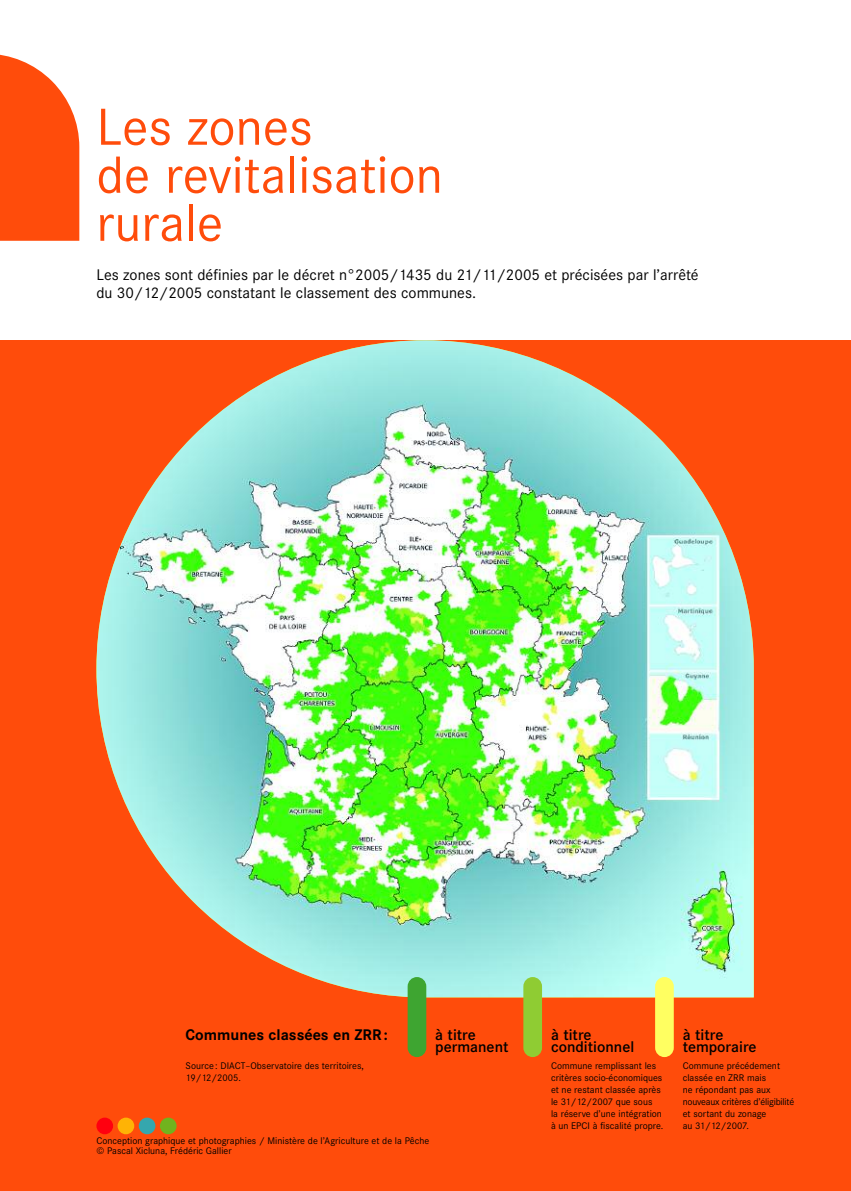
<style>
.page{position:relative;width:851px;height:1191px;background:#fff}
.page>*{position:absolute;margin:0;border:0;box-sizing:border-box;transform-origin:0 0}
.t1{font:54px/48px "Corporate S";color:#ff4c0b}
.t2{font:16px/18px "Corporate S";color:#000}
.t3{font:600 16px/12px "Corporate S";color:#000}
.t4{font:700 16px "Corporate S";color:#000}
.t5{font:10px/12px "Corporate S";color:#000}
</style>
<div class="page">
<div style="left:0;top:340px;width:850px;height:851px;background:#ff4c0b"></div>
<svg style="left:0;top:54px;width:79px;height:187px;background:#ff6229"></svg>
<img style="left:96px;top:340px;width:657px;height:657px">
<div style="left:407px;top:977px;width:19px;height:80px;background:#3ea531;border-radius:9px"></div>
<div style="left:523px;top:977px;width:19px;height:80px;background:#8fcc33;border-radius:9px"></div>
<div style="left:655px;top:977px;width:18px;height:80px;background:#ffff61;border-radius:9px"></div>
<div style="left:96px;top:1117px;width:17px;height:17px;background:#ff000f;border-radius:50%"></div>
<div style="left:118px;top:1117px;width:16px;height:17px;background:#ffb305;border-radius:50%"></div>
<div style="left:139px;top:1117px;width:16px;height:17px;background:#35a7ae;border-radius:50%"></div>
<div style="left:160px;top:1117px;width:16px;height:17px;background:#71b31e;border-radius:50%"></div>
<h1 class="t1" style="left:96px;top:102px;width:348px">Les zones<br>de revitalisation rurale</h1>
<h2 class="t2" style="left:96px;top:265px;width:603px">Les zones sont définies par le décret n°2005/1435 du 21/11/2005 et précisées par l’arrêté du 30/12/2005 constatant le classement des communes.</h2>
<h2 class="t4" style="left:186px;top:1025px;width:203px">Communes classées en ZRR :</h2>
<p class="t5" style="left:186px;top:1059px;width:180px">Source : DIACT–Observatoire des territoires,<br>19/12/2005.</p>
<h2 class="t3" style="left:435px;top:1028px;width:75px">à titre permanent</h2>
<h2 class="t3" style="left:551px;top:1028px;width:85px">à titre conditionnel</h2>
<h2 class="t3" style="left:682px;top:1028px;width:75px">à titre temporaire</h2>
<p class="t5" style="left:551px;top:1059px;width:114px">Commune remplissant les critères socio-économiques et ne restant classée après le 31/12/2007 que sous<br>la réserve d’une intégration à un EPCI à fiscalité propre.</p>
<p class="t5" style="left:682px;top:1059px;width:113px">Commune précédement classée en ZRR mais<br>ne répondant pas aux nouveaux critères d’éligibilité et sortant du zonage<br>au 31/12/2007.</p>
<p class="t5" style="left:96px;top:1135px;width:334px;line-height:10px">Conception graphique et photographies / Ministère de l’Agriculture et de la Pêche © Pascal Xicluna, Frédéric Gallier</p>
</div>
